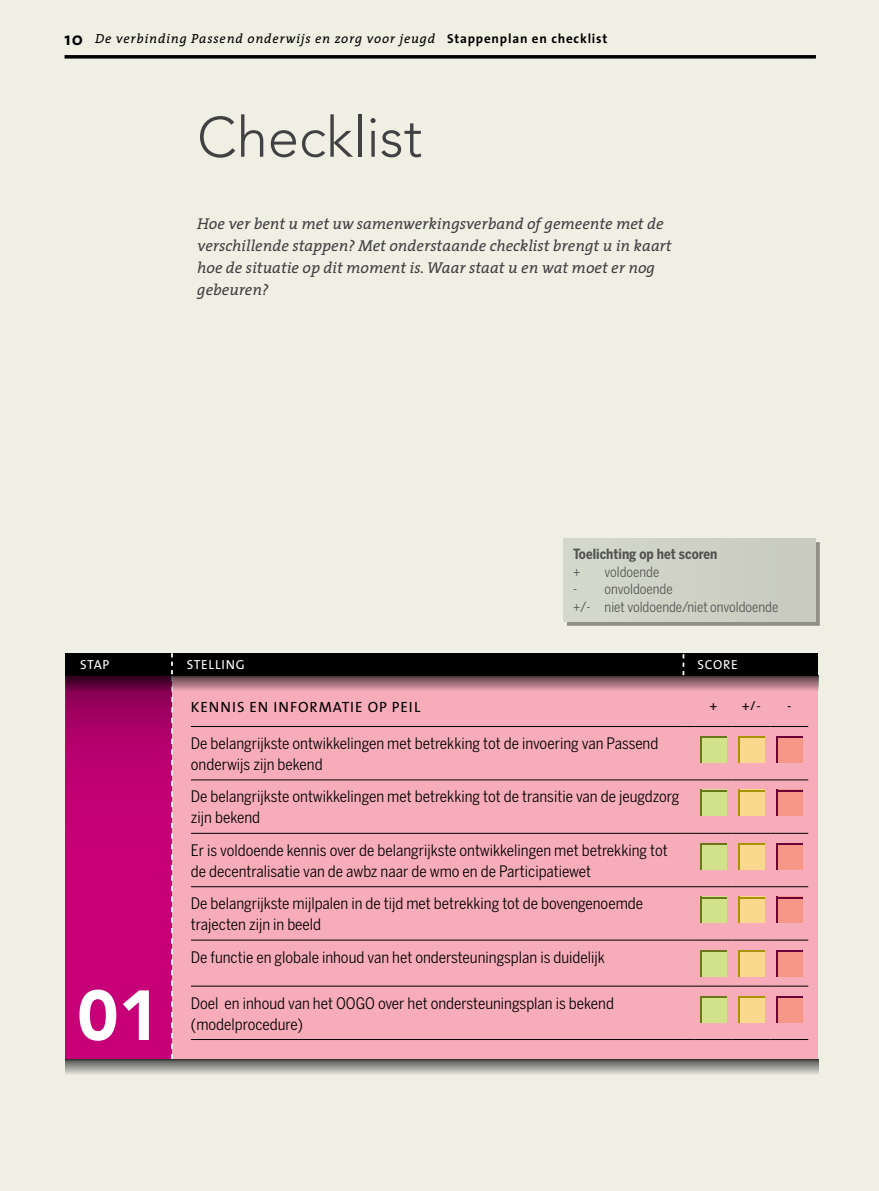
<style>
.page{position:relative;width:879px;height:1191px;background:#fff}
.page>*{position:absolute;margin:0;border:0;box-sizing:border-box;transform-origin:0 0}
.t1{font:900 70px "Avenir";color:#fff}
.t2{font:300 56px "Avenir";color:#414042}
.t3{font:15.75px/21px "Benton Sans Cond";color:#000}
.t4{font:italic 15.75px/22.2px "The Serif";color:#414042}
.t5{font:14.88px "The Sans";letter-spacing:.06em;color:#000}
.t6{font:14px/17.5px "Benton Sans Cond";color:#58595b}
.t7{font:700 14px "Benton Sans Cond";color:#58595b}
.t8{font:italic 13.12px "The Serif";letter-spacing:.06em;color:#000}
.t9{font:13.12px "The Sans";color:#fff}
.t10{font:13.12px "The Sans";color:#000}
.s1{font-family:"The Sans";font-weight:700;font-style:normal;font-size:18.38px}
.s2{font-family:"The Sans";font-weight:700;font-style:normal}
</style>
<div class="page">
<div style="left:0;top:0;width:878px;height:1191px;background:#f0efe3"></div>
<div style="left:65px;top:666px;width:752px;height:393px;background:#f7acb9"></div>
<div style="left:65px;top:666px;width:107px;height:393px;background:#c70077"></div>
<svg style="left:65px;top:675px;width:752px;height:16px;background:#946770"></svg>
<svg style="left:66px;top:677px;width:105px;height:93px"></svg>
<svg style="left:65px;top:1059px;width:752px;height:15px;background:#92938d"></svg>
<svg style="left:64px;top:55px;width:751px;height:4px;background:#1d1d1b"></svg>
<hr style="left:191px;top:833px;width:488px;height:1px;background:#000">
<svg style="left:679px;top:833px;width:15px;height:1px"></svg>
<hr style="left:694px;top:833px;width:38px;height:1px;background:#000">
<hr style="left:732px;top:833px;width:38px;height:1px;background:#000">
<hr style="left:770px;top:833px;width:37px;height:1px;background:#000">
<hr style="left:191px;top:886px;width:488px;height:1px;background:#000">
<svg style="left:679px;top:886px;width:15px;height:1px"></svg>
<hr style="left:694px;top:886px;width:38px;height:1px;background:#000">
<hr style="left:732px;top:886px;width:38px;height:1px;background:#000">
<hr style="left:770px;top:886px;width:37px;height:1px;background:#000">
<hr style="left:191px;top:939px;width:488px;height:1px;background:#000">
<svg style="left:679px;top:939px;width:15px;height:1px"></svg>
<hr style="left:694px;top:939px;width:38px;height:1px;background:#000">
<hr style="left:732px;top:939px;width:38px;height:1px;background:#000">
<hr style="left:770px;top:939px;width:37px;height:1px;background:#000">
<hr style="left:191px;top:985px;width:488px;height:1px;background:#000">
<svg style="left:679px;top:985px;width:15px;height:1px"></svg>
<hr style="left:694px;top:985px;width:38px;height:1px;background:#000">
<hr style="left:732px;top:985px;width:38px;height:1px;background:#000">
<hr style="left:770px;top:985px;width:37px;height:1px;background:#000">
<hr style="left:191px;top:1039px;width:488px;height:1px;background:#000">
<svg style="left:679px;top:1039px;width:15px;height:1px"></svg>
<hr style="left:694px;top:1039px;width:38px;height:1px;background:#000">
<hr style="left:732px;top:1039px;width:38px;height:1px;background:#000">
<hr style="left:770px;top:1039px;width:37px;height:1px;background:#000">
<hr style="left:191px;top:726px;width:488px;height:1px;background:#000">
<svg style="left:679px;top:726px;width:15px;height:1px"></svg>
<hr style="left:694px;top:726px;width:38px;height:1px;background:#000">
<hr style="left:732px;top:726px;width:38px;height:1px;background:#000">
<hr style="left:770px;top:726px;width:37px;height:1px;background:#000">
<hr style="left:191px;top:779px;width:488px;height:1px;background:#000">
<svg style="left:679px;top:779px;width:15px;height:1px"></svg>
<hr style="left:694px;top:779px;width:38px;height:1px;background:#000">
<hr style="left:732px;top:779px;width:38px;height:1px;background:#000">
<hr style="left:770px;top:779px;width:37px;height:1px;background:#000">
<div style="left:700px;top:736px;width:26px;height:26px;background:#d2e28a"></div>
<hr style="left:700px;top:736px;width:2px;height:26px;background:#69761a">
<hr style="left:700px;top:736px;width:26px;height:2px;background:#69761a">
<div style="left:738px;top:736px;width:26px;height:26px;background:#f8d98e"></div>
<svg style="left:738px;top:738px;width:1px;height:24px"></svg>
<hr style="left:738px;top:736px;width:26px;height:2px;background:#a99305">
<div style="left:775px;top:736px;width:27px;height:26px;background:#f69788"></div>
<hr style="left:775px;top:736px;width:2px;height:26px;background:#690039">
<hr style="left:775px;top:736px;width:27px;height:2px;background:#690039">
<div style="left:700px;top:790px;width:26px;height:26px;background:#d2e28a"></div>
<hr style="left:700px;top:790px;width:2px;height:26px;background:#69761a">
<svg style="left:702px;top:790px;width:24px;height:1px"></svg>
<svg style="left:738px;top:790px;width:26px;height:26px"></svg>
<div style="left:775px;top:790px;width:27px;height:26px;background:#f69788"></div>
<hr style="left:775px;top:790px;width:2px;height:26px;background:#690039">
<svg style="left:775px;top:790px;width:27px;height:1px"></svg>
<div style="left:700px;top:843px;width:26px;height:26px;background:#d2e28a"></div>
<hr style="left:700px;top:843px;width:2px;height:26px;background:#69761a">
<hr style="left:700px;top:843px;width:26px;height:2px;background:#69761a">
<div style="left:738px;top:843px;width:26px;height:26px;background:#f8d98e"></div>
<svg style="left:738px;top:845px;width:1px;height:24px"></svg>
<hr style="left:738px;top:843px;width:26px;height:2px;background:#a99305">
<div style="left:775px;top:843px;width:27px;height:26px;background:#f69788"></div>
<hr style="left:775px;top:843px;width:2px;height:26px;background:#690039">
<hr style="left:775px;top:843px;width:27px;height:2px;background:#690039">
<div style="left:700px;top:896px;width:26px;height:26px;background:#d2e28a"></div>
<hr style="left:700px;top:896px;width:2px;height:26px;background:#69761a">
<hr style="left:700px;top:896px;width:26px;height:2px;background:#69761a">
<div style="left:738px;top:896px;width:26px;height:26px;background:#f8d98e"></div>
<svg style="left:738px;top:898px;width:1px;height:24px"></svg>
<hr style="left:738px;top:896px;width:26px;height:2px;background:#a99305">
<div style="left:775px;top:896px;width:27px;height:26px;background:#f69788"></div>
<hr style="left:775px;top:896px;width:2px;height:26px;background:#690039">
<hr style="left:775px;top:896px;width:27px;height:2px;background:#690039">
<div style="left:700px;top:950px;width:26px;height:26px;background:#d2e28a"></div>
<hr style="left:700px;top:950px;width:2px;height:26px;background:#69761a">
<svg style="left:702px;top:950px;width:24px;height:1px"></svg>
<svg style="left:738px;top:950px;width:26px;height:26px"></svg>
<div style="left:775px;top:950px;width:27px;height:26px;background:#f69788"></div>
<hr style="left:775px;top:950px;width:2px;height:26px;background:#690039">
<svg style="left:775px;top:950px;width:27px;height:1px"></svg>
<div style="left:700px;top:996px;width:26px;height:26px;background:#d2e28a"></div>
<hr style="left:700px;top:996px;width:2px;height:26px;background:#69761a">
<svg style="left:702px;top:996px;width:24px;height:1px"></svg>
<svg style="left:738px;top:996px;width:26px;height:26px"></svg>
<div style="left:775px;top:996px;width:27px;height:26px;background:#f69788"></div>
<hr style="left:775px;top:996px;width:2px;height:26px;background:#690039">
<svg style="left:775px;top:996px;width:27px;height:1px"></svg>
<div style="left:172px;top:652px;width:510px;height:23px;background:#000"></div>
<div style="left:682px;top:652px;width:135px;height:23px;background:#000"></div>
<div style="left:65px;top:652px;width:107px;height:23px;background:#000"></div>
<svg style="left:171px;top:653px;width:2px;height:406px"></svg>
<svg style="left:682px;top:654px;width:2px;height:21px"></svg>
<div style="left:566px;top:542px;width:253px;height:83px;background:#000;opacity:.4"></div>
<div style="left:563px;top:538px;width:252px;height:84px;background:#cfd1c5"></div>
<p class="t8" style="left:64px;top:28px;width:544px"><span class="s1">10</span> De verbinding Passend onderwijs en zorg voor jeugd <span class="s2">Stappenplan en checklist</span></p>
<h2 class="t2" style="left:197px;top:104px;width:226px">Checklist</h2>
<p class="t4" style="left:197px;top:212px;width:475px">Hoe ver bent u met uw samenwerkingsverband of gemeente met de verschillende stappen? Met onderstaande checklist brengt u in kaart hoe de situatie op dit moment is. Waar staat u en wat moet er nog gebeuren?</p>
<p class="t7" style="left:572px;top:546px;width:146px">Toelichting op het scoren</p>
<p class="t6" style="left:572px;top:563px;width:9px">+</p>
<p class="t6" style="left:604px;top:563px;width:56px">voldoende</p>
<p class="t6" style="left:572px;top:580px;width:207px">- onvoldoende<br>+/- niet voldoende/niet onvoldoende</p>
<p class="t9" style="left:80px;top:653px;width:29px">STAP</p>
<p class="t9" style="left:187px;top:653px;width:43px">STE LLING</p>
<p class="t9" style="left:697px;top:653px;width:9px">SCORE</p>
<h1 class="t1" style="left:77px;top:973px;width:84px">01</h1>
<p class="t5" style="left:191px;top:694px;width:229px">KENNIS EN INFORMATIE OP PEIL</p>
<p class="t10" style="left:709px;top:695px;width:9px">+</p>
<p class="t10" style="left:741px;top:695px;width:20px">+/-</p>
<p class="t10" style="left:786px;top:695px;width:6px">-</p>
<p class="t3" style="left:191px;top:732px;width:468px">De belangrijkste ontwikkelingen met betrekking tot de invoering van Passend onderwijs zijn bekend</p>
<p class="t3" style="left:191px;top:786px;width:490px">De belangrijkste ontwikkelingen met betrekking tot de transitie van de jeugdzorg zijn bekend</p>
<p class="t3" style="left:191px;top:839px;width:478px">Er is voldoende kennis over de belangrijkste ontwikkelingen met betrekking tot de decentralisatie van de awbz naar de wmo en de Participatiewet</p>
<p class="t3" style="left:191px;top:893px;width:453px">De belangrijkste mijlpalen in de tijd met betrekking tot de bovengenoemde trajecten zijn in beeld</p>
<p class="t3" style="left:191px;top:946px;width:415px">De functie en globale inhoud van het ondersteuningsplan is duidelijk</p>
<p class="t3" style="left:191px;top:992px;width:424px">Doel en inhoud van het OOGO over het ondersteuningsplan is bekend (modelprocedure)</p>
</div>
